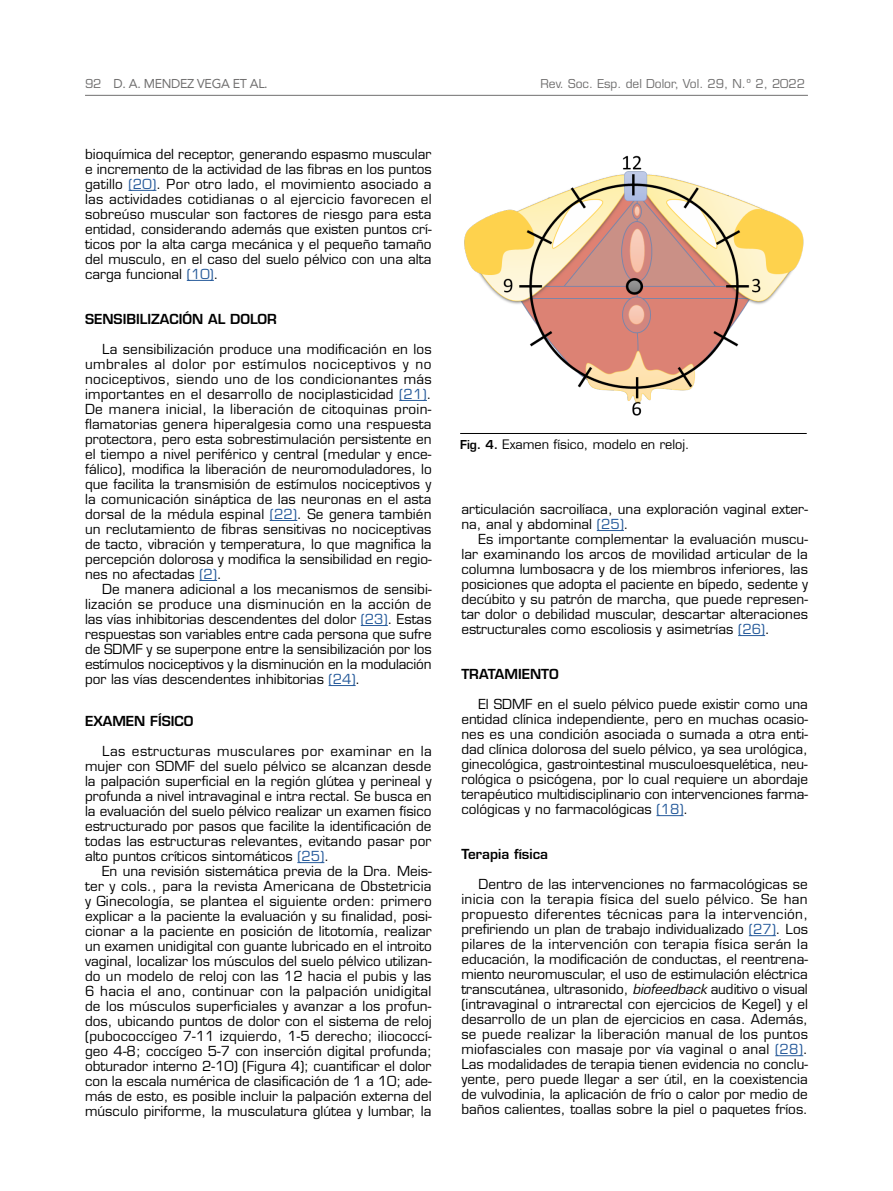
<style>
.page{position:relative;width:893px;height:1191px;background:#fff}
.page>*{position:absolute;margin:0;border:0;box-sizing:border-box;transform-origin:0 0}
.t1{font:13.5px/15px "Eurostile LT Std";color:#000;text-align:justify}
.t2{font:600 13.5px "Eurostile LT Std";color:#000}
.t3{font:12.75px "Eurostile LT Std";color:#000}
.t4{font:12.75px "Avenir LT Std";letter-spacing:-.025em;color:#706f6f}
.t5{font:12px "Eurostile LT Std";color:#706f6f}
.s1{font-family:"Eurostile LT Std";font-size:12px}
.s2{color:#275b9b}
.s3{font-weight:600;font-size:12px}
.s4{font-style:italic}
</style>
<div class="page">
<hr style="left:85px;top:95px;width:723px;height:1px;background:#706f6f">
<svg style="left:129px;top:190px;width:27px;height:1px"></svg>
<svg style="left:187px;top:280px;width:27px;height:1px"></svg>
<svg style="left:399px;top:400px;width:28px;height:1px"></svg>
<svg style="left:270px;top:520px;width:27px;height:1px"></svg>
<svg style="left:199px;top:580px;width:18px;height:1px"></svg>
<svg style="left:361px;top:625px;width:27px;height:1px"></svg>
<svg style="left:329px;top:685px;width:27px;height:1px"></svg>
<svg style="left:297px;top:862px;width:27px;height:1px"></svg>
<svg style="left:597px;top:530px;width:27px;height:1px"></svg>
<svg style="left:738px;top:635px;width:27px;height:1px"></svg>
<svg style="left:656px;top:815px;width:27px;height:1px"></svg>
<svg style="left:749px;top:935px;width:27px;height:1px"></svg>
<svg style="left:775px;top:1055px;width:28px;height:1px"></svg>
<img style="left:464px;top:155px;width:340px;height:261px">
<hr style="left:460px;top:433px;width:347px;height:1px;background:#000">
<p class="t4" style="left:85px;top:76px;width:184px"><span class="s1">92</span> D. A. MENDEZ VEGA ET AL.</p>
<p class="t5" style="left:540px;top:77px;width:266px">Rev. Soc. Esp. del Dolor, Vol. 29, N.º 2, 2022</p>
<p class="t1" style="left:85px;top:147px;width:348px">bioquímica del receptor, generando espasmo muscular e incremento de la actividad de las fibras en los puntos gatillo <span class="s2">(20)</span>. Por otro lado, el movimiento asociado a las actividades cotidianas o al ejercicio favorecen el sobreúso muscular son factores de riesgo para esta entidad, considerando además que existen puntos crí&shy;ticos por la alta carga mecánica y el pequeño tamaño del musculo, en el caso del suelo pélvico con una alta carga funcional <span class="s2">(10)</span>.</p>
<p class="t2" style="left:85px;top:311px;width:193px">SENSIBILIZACIÓN AL DOLOR</p>
<p class="t1" style="left:85px;top:342px;width:348px;text-indent:17px">La sensibilización produce una modificación en los umbrales al dolor por estímulos nociceptivos y no nociceptivos, siendo uno de los condicionantes más importantes en el desarrollo de nociplasticidad <span class="s2">(21)</span>.<br>De manera inicial, la liberación de citoquinas proin&shy;flamatorias genera hiperalgesia como una respuesta protectora, pero esta sobrestimulación persistente en el tiempo a nivel periférico y central (medular y ence&shy;fálico), modifica la liberación de neuromoduladores, lo que facilita la transmisión de estímulos nociceptivos y la comunicación sináptica de las neuronas en el asta dorsal de la médula espinal <span class="s2">(22)</span>. Se genera también un reclutamiento de fibras sensitivas no nociceptivas de tacto, vibración y temperatura, lo que magnifica la percepción dolorosa y modifica la sensibilidad en regio&shy;nes no afectadas <span class="s2">(2)</span>.</p>
<p class="t1" style="left:85px;top:582px;width:348px;text-indent:17px">De manera adicional a los mecanismos de sensibi&shy;lización se produce una disminución en la acción de las vías inhibitorias descendentes del dolor <span class="s2">(23)</span>. Estas respuestas son variables entre cada persona que sufre de SDMF y se superpone entre la sensibilización por los estímulos nociceptivos y la disminución en la modulación por las vías descendentes inhibitorias <span class="s2">(24)</span>.</p>
<p class="t2" style="left:85px;top:712px;width:110px">EXAMEN FÍSICO</p>
<p class="t1" style="left:85px;top:744px;width:348px;text-indent:17px">Las estructuras musculares por examinar en la mujer con SDMF del suelo pélvico se alcanzan desde la palpación superficial en la región glútea y perineal y profunda a nivel intravaginal e intra rectal. Se busca en la evaluación del suelo pélvico realizar un examen físico estructurado por pasos que facilite la identificación de todas las estructuras relevantes, evitando pasar por alto puntos críticos sintomáticos <span class="s2">(25)</span>.</p>
<p class="t1" style="left:85px;top:864px;width:348px;text-indent:17px">En una revisión sistemática previa de la Dra. Meis&shy;ter y cols., para la revista Americana de Obstetricia y Ginecología, se plantea el siguiente orden: primero explicar a la paciente la evaluación y su finalidad, posi&shy;cionar a la paciente en posición de litotomía, realizar un examen unidigital con guante lubricado en el introito vaginal, localizar los músculos del suelo pélvico utilizan&shy;do un modelo de reloj con las 12 hacia el pubis y las 6 hacia el ano, continuar con la palpación unidigital de los músculos superficiales y avanzar a los profun&shy;dos, ubicando puntos de dolor con el sistema de reloj (pubococcígeo 7-11 izquierdo, 1-5 derecho; iliococcí&shy;geo 4-8; coccígeo 5-7 con inserción digital profunda; obturador interno 2-10) (Figura 4); cuantificar el dolor con la escala numérica de clasificación de 1 a 10; ade&shy;más de esto, es posible incluir la palpación externa del músculo piriforme, la musculatura glútea y lumbar, la</p>
<p class="t3" style="left:460px;top:436px;width:231px"><span class="s3">Fig. 4.</span> Examen físico, modelo en reloj.</p>
<p class="t1" style="left:461px;top:502px;width:348px">articulación sacroilíaca, una exploración vaginal exter&shy;na, anal y abdominal <span class="s2">(25)</span>.</p>
<p class="t1" style="left:461px;top:532px;width:348px;text-indent:17px">Es importante complementar la evaluación muscu&shy;lar examinando los arcos de movilidad articular de la columna lumbosacra y de los miembros inferiores, las posiciones que adopta el paciente en bípedo, sedente y decúbito y su patrón de marcha, que puede represen&shy;tar dolor o debilidad muscular, descartar alteraciones estructurales como escoliosis y asimetrías <span class="s2">(26)</span>.</p>
<p class="t2" style="left:461px;top:666px;width:99px">TRATAMIENTO</p>
<p class="t1" style="left:461px;top:697px;width:348px;text-indent:17px">El SDMF en el suelo pélvico puede existir como una entidad clínica independiente, pero en muchas ocasio&shy;nes es una condición asociada o sumada a otra enti&shy;dad clínica dolorosa del suelo pélvico, ya sea urológica, ginecológica, gastrointestinal musculoesquelética, neu&shy;rológica o psicógena, por lo cual requiere un abordaje terapéutico multidisciplinario con intervenciones farma&shy;cológicas y no farmacológicas <span class="s2">(18)</span>.</p>
<p class="t2" style="left:461px;top:846px;width:88px">Terapia física</p>
<p class="t1" style="left:461px;top:877px;width:348px;text-indent:17px">Dentro de las intervenciones no farmacológicas se inicia con la terapia física del suelo pélvico. Se han propuesto diferentes técnicas para la intervención, prefiriendo un plan de trabajo individualizado <span class="s2">(27)</span>. Los pilares de la intervención con terapia física serán la educación, la modificación de conductas, el reentrena&shy;miento neuromuscular, el uso de estimulación eléctrica transcutánea, ultrasonido, <span class="s4">biofeedback</span> auditivo o visual (intravaginal o intrarectal con ejercicios de Kegel) y el desarrollo de un plan de ejercicios en casa. Además, se puede realizar la liberación manual de los puntos miofasciales con masaje por vía vaginal o anal <span class="s2">(28)</span>.<br>Las modalidades de terapia tienen evidencia no conclu&shy;yente, pero puede llegar a ser útil, en la coexistencia de vulvodinia, la aplicación de frío o calor por medio de baños calientes, toallas sobre la piel o paquetes fríos.</p>
</div>
